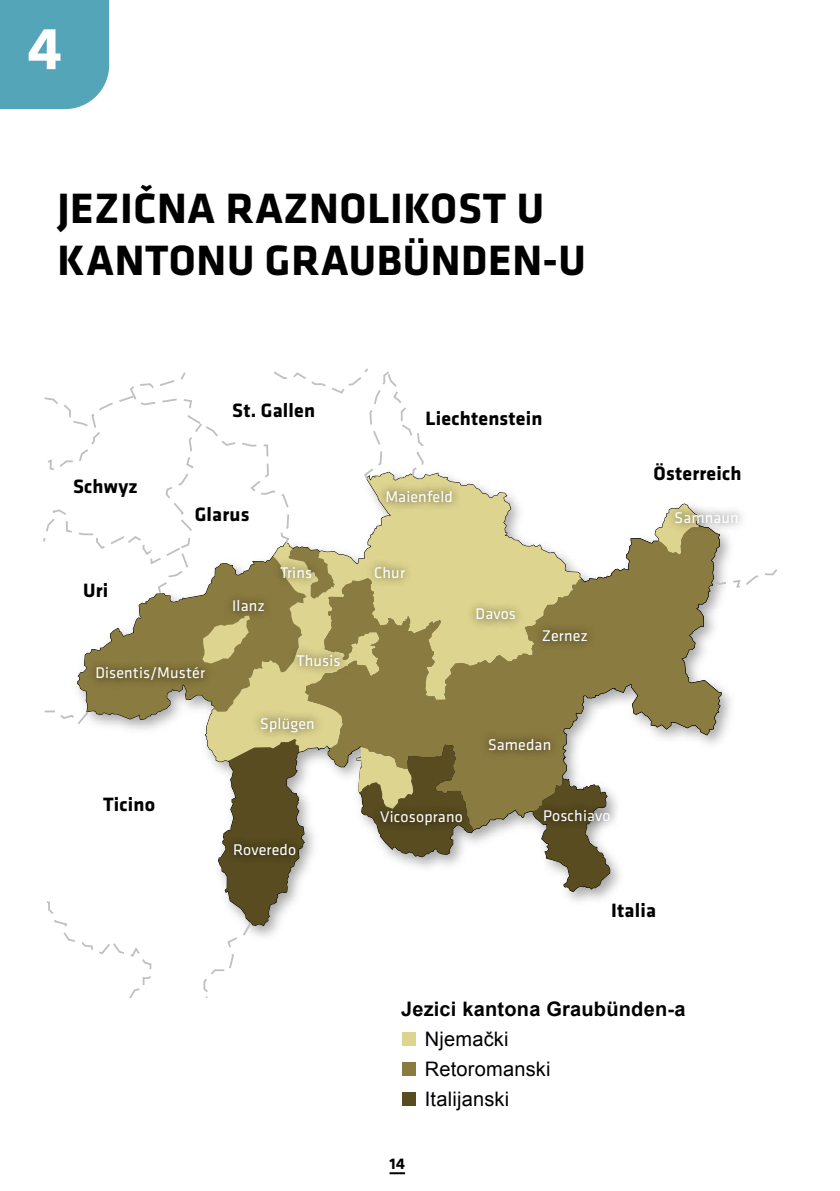
<style>
.page{position:relative;width:840px;height:1191px;background:#fff}
.page>*{position:absolute;margin:0;border:0;box-sizing:border-box;transform-origin:0 0}
.t1{font:700 61.6px "Klavika";color:#fff}
.t2{font:700 44px/52px "Klavika";letter-spacing:.015em;color:#000}
.t3{font:700 20px "Klavika";letter-spacing:.01em;color:#000}
.t4{font:20px/30px "Arial";letter-spacing:.01em;color:#000}
.t5{font:700 20px "Arial";letter-spacing:.01em;color:#000}
.t6{font:16px "Klavika";letter-spacing:.01em;color:#fff}
.t7{font:700 16px "Klavika";color:#000}
</style>
<div class="page">
<svg style="left:389px;top:1172px;width:16px;height:2px"></svg>
<div style="left:0;top:0;width:109px;height:109px;background:#53a5b7"></div>
<svg style="left:721px;top:567px;width:56px;height:20px"></svg>
<svg style="left:473px;top:533px;width:247px;height:297px;fill:#8a7b40"></svg>
<svg style="left:473px;top:484px;width:108px;height:277px"></svg>
<svg style="left:654px;top:517px;width:44px;height:38px"></svg>
<svg style="left:43px;top:368px;width:430px;height:630px"></svg>
<svg style="left:532px;top:777px;width:77px;height:114px"></svg>
<div style="left:424px;top:410px;width:121px;height:16px;background:#fff"></div>
<div style="left:103px;top:796px;width:121px;height:16px;background:#fff"></div>
<div style="left:82px;top:582px;width:50px;height:16px;background:#fff"></div>
<div style="left:72px;top:478px;width:75px;height:16px;background:#fff"></div>
<div style="left:231px;top:402px;width:87px;height:16px;background:#fff"></div>
<div style="left:87px;top:658px;width:126px;height:31px;background:#000;opacity:.75"></div>
<div style="left:224px;top:834px;width:81px;height:31px;background:#000;opacity:.75"></div>
<div style="left:371px;top:802px;width:100px;height:32px;background:#000;opacity:.75"></div>
<div style="left:534px;top:800px;width:85px;height:31px;background:#000;opacity:.75"></div>
<div style="left:479px;top:730px;width:81px;height:30px;background:#000;opacity:.75"></div>
<div style="left:533px;top:620px;width:63px;height:31px;background:#000;opacity:.75"></div>
<div style="left:665px;top:503px;width:82px;height:30px;background:#000;opacity:.75"></div>
<div style="left:466px;top:598px;width:58px;height:31px;background:#000;opacity:.75"></div>
<div style="left:365px;top:557px;width:48px;height:31px;background:#000;opacity:.75"></div>
<div style="left:376px;top:481px;width:85px;height:31px;background:#000;opacity:.75"></div>
<div style="left:271px;top:557px;width:49px;height:30px;background:#000;opacity:.75"></div>
<div style="left:223px;top:591px;width:50px;height:30px;background:#000;opacity:.75"></div>
<div style="left:287px;top:645px;width:62px;height:31px;background:#000;opacity:.75"></div>
<div style="left:252px;top:709px;width:72px;height:32px;background:#000;opacity:.75"></div>
<div style="left:402px;top:1032px;width:13px;height:14px;background:#ddd48f"></div>
<div style="left:402px;top:1062px;width:13px;height:14px;background:#8a7b40"></div>
<div style="left:402px;top:1092px;width:13px;height:14px;background:#584c20"></div>
<h1 class="t1" style="left:28px;top:15px;width:36px">4</h1>
<h2 class="t2" style="left:57px;top:183px;width:529px">JEZIČNA RAZNOLIKOST U<br>KANTONU GRAUBÜNDEN-U</h2>
<p class="t3" style="left:73px;top:475px;width:66px">Schwyz</p>
<p class="t3" style="left:83px;top:579px;width:27px">Uri</p>
<p class="t3" style="left:232px;top:400px;width:84px">St. Gallen</p>
<p class="t3" style="left:194px;top:504px;width:56px">Glarus</p>
<p class="t6" style="left:232px;top:597px;width:34px">Ilanz</p>
<p class="t6" style="left:280px;top:563px;width:34px">Trins</p>
<p class="t6" style="left:95px;top:664px;width:111px">Disentis/Mustér</p>
<p class="t3" style="left:103px;top:793px;width:54px">Ticino</p>
<p class="t6" style="left:296px;top:652px;width:46px">Thusis</p>
<p class="t6" style="left:260px;top:715px;width:56px">Splügen</p>
<p class="t6" style="left:233px;top:841px;width:65px">Roveredo</p>
<p class="t3" style="left:425px;top:408px;width:118px">Liechtenstein</p>
<p class="t6" style="left:385px;top:488px;width:69px">Maienfeld</p>
<p class="t6" style="left:374px;top:563px;width:32px">Chur</p>
<p class="t6" style="left:475px;top:605px;width:42px">Davos</p>
<p class="t6" style="left:541px;top:626px;width:47px">Zernez</p>
<p class="t6" style="left:487px;top:735px;width:65px">Samedan</p>
<p class="t6" style="left:380px;top:808px;width:84px">Vicosoprano</p>
<p class="t6" style="left:542px;top:807px;width:69px">Poschiavo</p>
<p class="t3" style="left:653px;top:463px;width:89px">Österreich</p>
<p class="t6" style="left:674px;top:509px;width:66px">Samnaun</p>
<p class="t3" style="left:610px;top:899px;width:46px">Italia</p>
<p class="t5" style="left:401px;top:995px;width:286px">Jezici kantona Graubünden-a</p>
<p class="t4" style="left:424px;top:1023px;width:127px">Njemački<br>Retoromanski<br>Italijanski</p>
<p class="t7" style="left:389px;top:1155px;width:17px">14</p>
</div>
